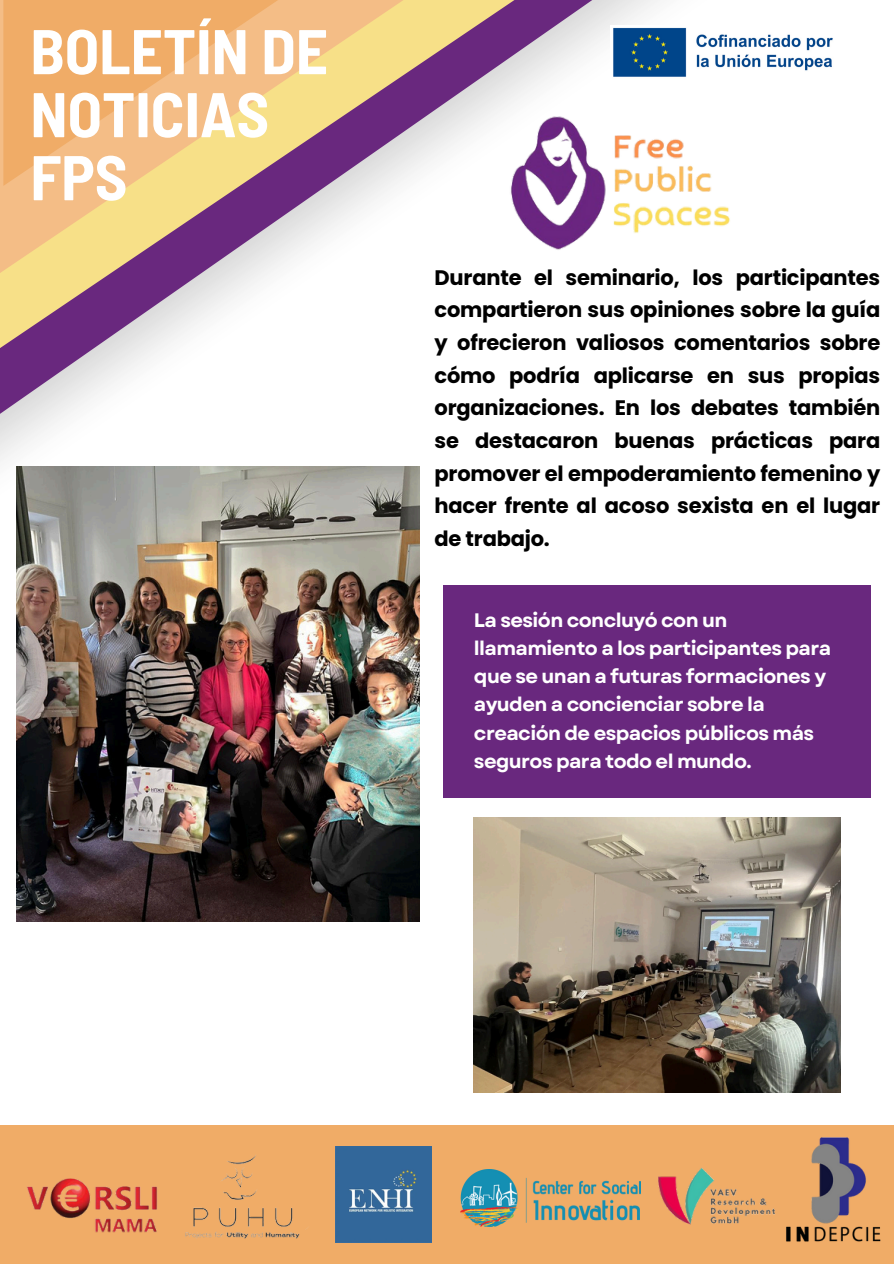
<style>
.page{position:relative;width:894px;height:1264px;background:#fff}
.page>*{position:absolute;margin:0;border:0;box-sizing:border-box;transform-origin:0 0}
.t1{font:700 semi-condensed 63px/63px "Barlow";color:#fff}
.t2{font:700 21px/32.7px "Poppins";letter-spacing:-.01em;color:#000;text-align:justify}
.t3{font:700 19.5px/28.2px "Garet";letter-spacing:-.03em;color:#fff}
</style>
<div class="page">
<svg style="left:421px;top:0;width:204px;height:167px"></svg>
<svg style="left:0;top:0;width:421px;height:421px"></svg>
<svg style="left:3px;top:0;width:395px;height:186px;background:#e6b27d"></svg>
<div style="left:443px;top:585px;width:427px;height:212px;background:#69287e"></div>
<img style="left:17px;top:466px;width:402px;height:455px">
<div style="left:0;top:1125px;width:893px;height:138px;background:#f0ac67"></div>
<img style="left:27px;top:1178px;width:130px;height:55px">
<img style="left:185px;top:1155px;width:122px;height:84px">
<img style="left:336px;top:1146px;width:95px;height:96px">
<img style="left:461px;top:1169px;width:179px;height:57px">
<img style="left:658px;top:1167px;width:117px;height:58px">
<img style="left:786px;top:1137px;width:95px;height:105px">
<img style="left:462px;top:90px;width:268px;height:160px">
<img style="left:474px;top:817px;width:366px;height:275px">
<img style="left:610px;top:25px;width:223px;height:54px">
<p class="t1" style="left:30px;top:17px;width:299px">BOLETÍN DE<br>NOTICIAS<br>FPS</p>
<p class="t2" style="left:434px;top:261px;width:447px">Durante el seminario, los participantes compartieron sus opiniones sobre la guía y ofrecieron valiosos comentarios sobre cómo podría aplicarse en sus propias organizaciones. En los debates también se destacaron buenas prácticas para promover el empoderamiento femenino y hacer frente al acoso sexista en el lugar de trabajo.</p>
<h1 class="t3" style="left:474px;top:606px;width:358px">La sesión concluyó con un llamamiento a los participantes para que se unan a futuras formaciones y ayuden a concienciar sobre la creación de espacios públicos más seguros para todo el mundo.</h1>
</div>
